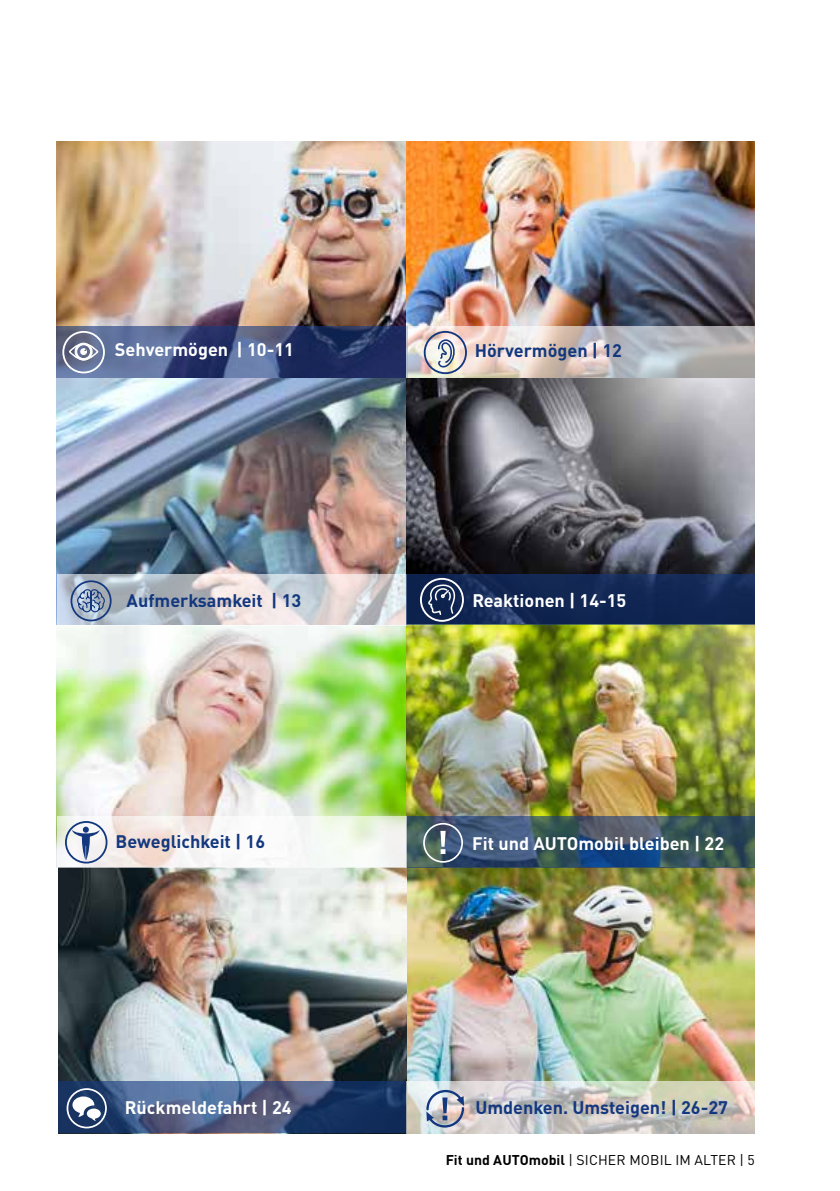
<style>
.page{position:relative;width:840px;height:1191px;background:#fff}
.page>*{position:absolute;margin:0;border:0;box-sizing:border-box;transform-origin:0 0}
.t1{font:700 18px "DINOT";color:#fff}
.t2{font:700 18px "DINOT";color:#14387f}
.t3{font:14px "DINOT";letter-spacing:.01em;color:#000}
.s1{font-weight:700}
</style>
<div class="page">
<img style="left:56px;top:142px;width:698px;height:725px">
<img style="left:58px;top:867px;width:696px;height:266px">
<svg style="left:56px;top:326px;width:350px;height:52px;background:#404f7c"></svg>
<svg style="left:406px;top:326px;width:349px;height:52px;background:#cbc4c2"></svg>
<svg style="left:57px;top:574px;width:349px;height:51px;background:#ccccd2"></svg>
<svg style="left:406px;top:574px;width:348px;height:50px;background:#142955"></svg>
<svg style="left:58px;top:1081px;width:347px;height:51px;background:#3b517b"></svg>
<svg style="left:406px;top:816px;width:348px;height:52px;background:#3b5669"></svg>
<svg style="left:406px;top:1081px;width:348px;height:52px;background:#cdcbc4"></svg>
<div style="left:62px;top:331px;width:43px;height:42px;border:2px solid #fff;border-radius:50%"></div>
<svg style="left:69px;top:343px;width:29px;height:17px"></svg>
<div style="left:420px;top:578px;width:43px;height:44px;border:2px solid #fff;border-radius:50%"></div>
<svg style="left:427px;top:584px;width:28px;height:32px"></svg>
<div style="left:70px;top:580px;width:41px;height:41px;border:2px solid #14387f;border-radius:50%"></div>
<svg style="left:76px;top:584px;width:29px;height:29px"></svg>
<div style="left:423px;top:331px;width:43px;height:43px;border:2px solid #14387f;border-radius:50%"></div>
<svg style="left:437px;top:339px;width:18px;height:28px"></svg>
<svg style="left:57px;top:816px;width:349px;height:51px;fill:#f5f6f3"></svg>
<div style="left:65px;top:821px;width:42px;height:42px;border:2px solid #14387f;border-radius:50%"></div>
<svg style="left:72px;top:826px;width:28px;height:34px"></svg>
<div style="left:423px;top:823px;width:39px;height:39px;border:2px solid #fff;border-radius:50%"></div>
<svg style="left:440px;top:831px;width:5px;height:23px"></svg>
<svg style="left:426px;top:1089px;width:38px;height:38px"></svg>
<div style="left:67px;top:1088px;width:40px;height:40px;border:2px solid #fff;border-radius:50%"></div>
<svg style="left:72px;top:1096px;width:29px;height:24px"></svg>
<p class="t1" style="left:115px;top:338px;width:180px">Sehvermögen | 10-11</p>
<p class="t2" style="left:474px;top:338px;width:148px">Hörvermögen | 12</p>
<p class="t2" style="left:126px;top:588px;width:176px">Aufmerksamkeit | 13</p>
<p class="t1" style="left:472px;top:589px;width:155px">Reaktionen | 14-15</p>
<p class="t2" style="left:115px;top:830px;width:151px">Beweglichkeit | 16</p>
<p class="t1" style="left:125px;top:1095px;width:168px">Rückmeldefahrt | 24</p>
<p class="t1" style="left:472px;top:831px;width:253px">Fit und AUTOmobil bleiben | 22</p>
<p class="t2" style="left:475px;top:1095px;width:254px">Umdenken. Umsteigen! | 26-27</p>
<p class="t3" style="left:445px;top:1150px;width:310px"><span class="s1">Fit und AUTOmobil</span> | SICHER MOBIL IM ALTER | 5</p>
</div>
